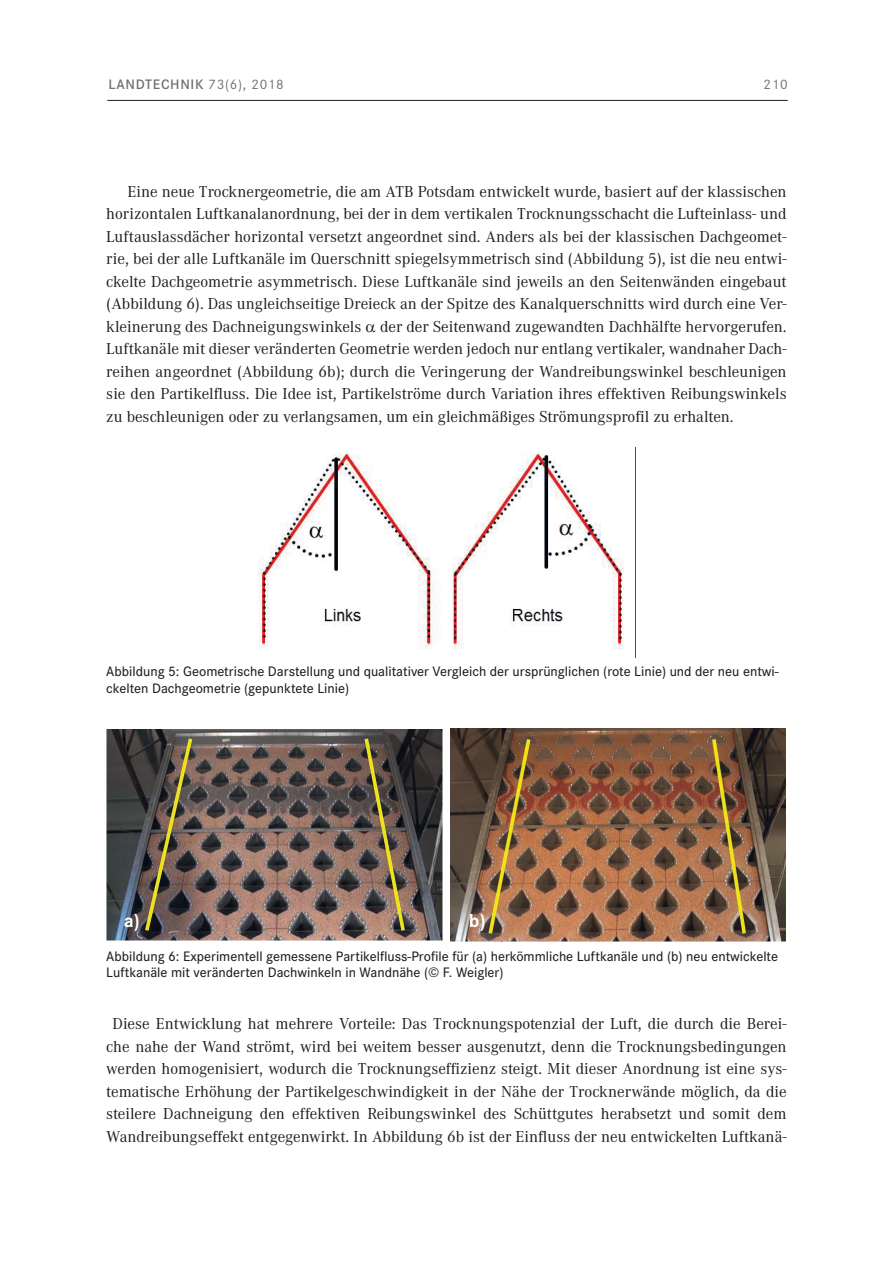
<style>
.page{position:relative;width:893px;height:1263px;background:#fff}
.page>*{position:absolute;margin:0;border:0;box-sizing:border-box;transform-origin:0 0}
.t1{font:700 19.5px "Corporate S";color:#fff}
.t2{font:16.5px/22.5px "Corporate A";color:#1d1e1f;text-align:justify}
.t3{font:500 14.25px/16.5px "Corporate S";color:#1d1e1f}
.t4{font:14.25px "Corporate S Demi 2";letter-spacing:.05em;color:#707071}
.t5{font:14.25px "Corporate S";color:#707071}
.s1{font-family:"Corporate S Reg 2"}
</style>
<div class="page">
<hr style="left:107px;top:100px;width:681px;height:1px;background:#1d1e1f">
<img style="left:106px;top:730px;width:336px;height:211px">
<img style="left:451px;top:729px;width:335px;height:212px">
<img style="left:258px;top:453px;width:366px;height:196px">
<p class="t4" style="left:108px;top:76px;width:177px">LANDTECHNIK <span class="s1">73(6), 2018</span></p>
<p class="t5" style="left:763px;top:76px;width:26px">210</p>
<p class="t2" style="left:106px;top:180px;width:682px;text-indent:21px">Eine neue Trocknergeometrie, die am ATB Potsdam entwickelt wurde, basiert auf der klassischen horizontalen Luftkanalanordnung, bei der in dem vertikalen Trocknungsschacht die Lufteinlass- und Luftauslassdächer horizontal versetzt angeordnet sind. Anders als bei der klassischen Dachgeomet&shy;rie, bei der alle Luftkanäle im Querschnitt spiegelsymmetrisch sind (Abbildung 5), ist die neu entwi&shy;ckelte Dachgeometrie asymmetrisch. Diese Luftkanäle sind jeweils an den Seitenwänden eingebaut (Abbildung 6). Das ungleichseitige Dreieck an der Spitze des Kanalquerschnitts wird durch eine Ver&shy;kleinerung des Dachneigungswinkels der der Seitenwand zugewandten Dachhälfte hervorgerufen.<br>Luftkanäle mit dieser veränderten Geometrie werden jedoch nur entlang vertikaler, wandnaher Dach&shy;reihen angeordnet (Abbildung 6b); durch die Veringerung der Wandreibungswinkel beschleunigen sie den Partikelfluss. Die Idee ist, Partikelströme durch Variation ihres effektiven Reibungswinkels zu beschleunigen oder zu verlangsamen, um ein gleichmäßiges Strömungsprofil zu erhalten.</p>
<p class="t3" style="left:106px;top:663px;width:674px">Abbildung 5: Geometrische Darstellung und qualitativer Vergleich der ursprünglichen (rote Linie) und der neu entwi&shy;ckelten Dachgeometrie (gepunktete Linie)</p>
<p class="t1" style="left:124px;top:909px;width:17px">a)</p>
<p class="t1" style="left:469px;top:909px;width:18px">b)</p>
<p class="t3" style="left:106px;top:948px;width:673px">Abbildung 6: Experimentell gemessene Partikelfluss-Profile für (a) herkömmliche Luftkanäle und (b) neu entwickelte<br>Luftkanäle mit veränderten Dachwinkeln in Wandnähe (© F. Weigler)</p>
<p class="t2" style="left:106px;top:1013px;width:682px;text-align:center">Diese Entwicklung hat mehrere Vorteile: Das Trocknungspotenzial der Luft, die durch die Berei&shy;che nahe der Wand strömt, wird bei weitem besser ausgenutzt, denn die Trocknungsbedingungen werden homogenisiert, wodurch die Trocknungseffizienz steigt. Mit dieser Anordnung ist eine sys&shy;tematische Erhöhung der Partikelgeschwindigkeit in der Nähe der Trocknerwände möglich, da die steilere Dachneigung den effektiven Reibungswinkel des Schüttgutes herabsetzt und somit dem Wandreibungseffekt entgegenwirkt. In Abbildung 6b ist der Einfluss der neu entwickelten Luftkanä-</p>
</div>
